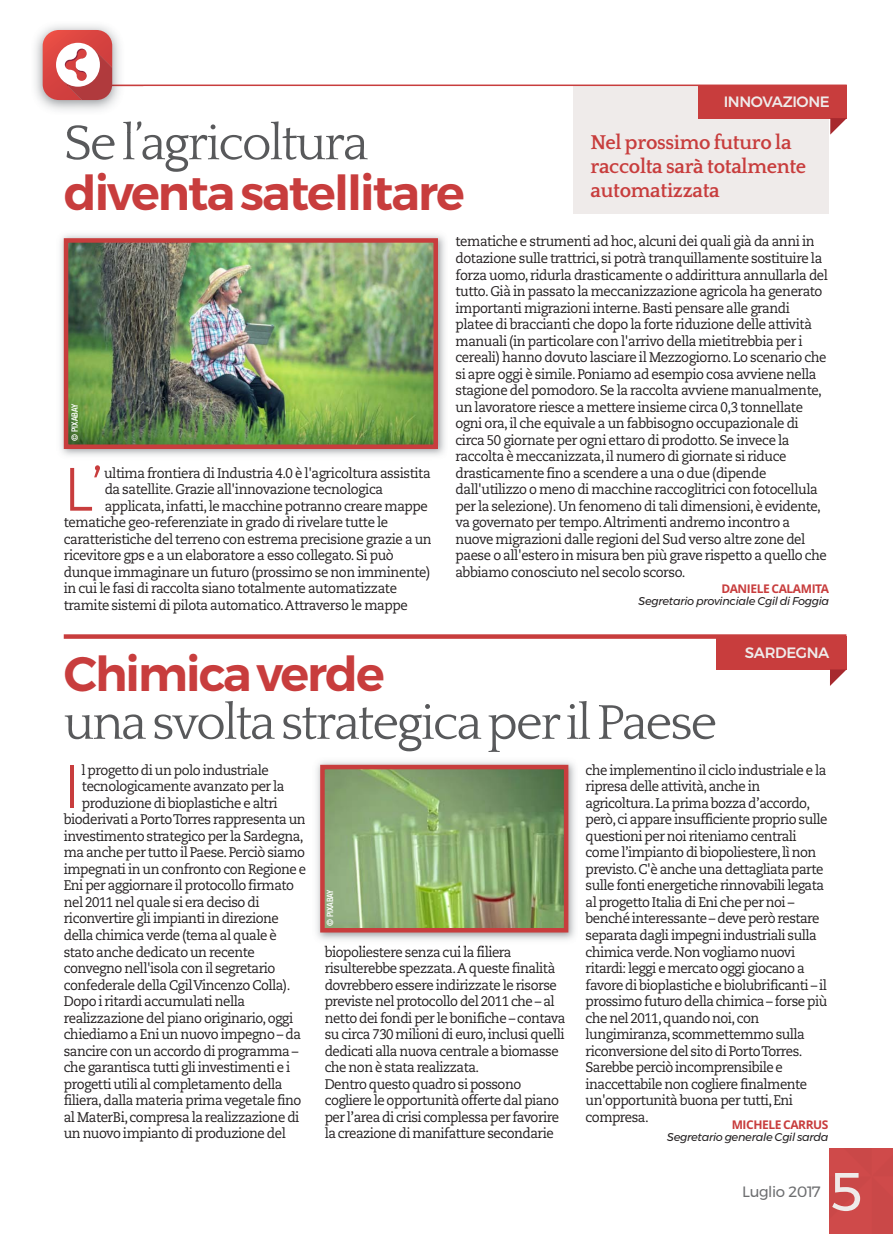
<style>
.page{position:relative;width:893px;height:1234px;background:#fff}
.page>*{position:absolute;margin:0;border:0;box-sizing:border-box;transform-origin:0 0}
.t1{font:300 61.05px "Montserrat";color:#c83d3d;scale:.95 1}
.t2{font:54px "Montserrat";color:#efebea}
.t3{font:51px "Quattrocento";letter-spacing:-.04em;color:#58595b}
.t4{font:600 48px "Montserrat";letter-spacing:-.04em;color:#c83d3d}
.t5{font:700 21px/24px "Quattrocento";letter-spacing:-.015em;color:#c83d3d}
.t6{font:500 15px "Montserrat";letter-spacing:-.025em;color:#efebea}
.t7{font:15px "Montserrat";letter-spacing:-.025em;color:#6d6e70}
.t8{font:13.95px/16.5px "Caecilia LT Std";letter-spacing:-.035em;color:#231f20;scale:.95 1}
.t9{font:700 12px "Open Sans";letter-spacing:-.035em;color:#c83d3d}
.t10{font:italic 11.25px "Montserrat";letter-spacing:-.025em;color:#231f20}
.t11{font:500 condensed 8.7px "Helvetica Neue LT Std";color:#fff}
</style>
<div class="page">
<div style="left:829px;top:1148px;width:64px;height:85px;background:#ce4949"></div>
<div style="left:573px;top:85px;width:256px;height:128px;background:#efebea"></div>
<img style="left:60px;top:234px;width:385px;height:222px">
<img style="left:69px;top:243px;width:364px;height:201px">
<div style="left:64px;top:238px;width:374px;height:211px;border:4px solid #c83d3d"></div>
<img style="left:316px;top:761px;width:259px;height:179px">
<img style="left:325px;top:769px;width:238px;height:158px">
<div style="left:320px;top:764px;width:248px;height:168px;border:4px solid #c83d3d"></div>
<svg style="left:64px;top:634px;width:782px;height:4px;background:#cc4d4d"></svg>
<div style="left:698px;top:85px;width:149px;height:33px;background:#c83d3d"></div>
<svg style="left:830px;top:118px;width:17px;height:17px"></svg>
<div style="left:716px;top:636px;width:130px;height:33px;background:#c83d3d"></div>
<svg style="left:830px;top:669px;width:16px;height:16px"></svg>
<hr style="left:64px;top:84px;width:783px;height:2px;background:#c83d3d">
<img style="left:35px;top:25px;width:108px;height:86px">
<img style="left:67px;top:121px;width:75px;height:11px">
<img style="left:112px;top:85px;width:31px;height:1px">
<svg style="left:43px;top:30px;width:69px;height:70px"></svg>
<h3 class="t3" style="left:64px;top:112px;width:306px">Se l’agricoltura</h3>
<h3 class="t4" style="left:64px;top:165px;width:402px">diventa satellitare</h3>
<p class="t6" style="left:724px;top:93px;width:107px">INNOVAZIONE</p>
<h3 class="t5" style="left:590px;top:131px;width:217px">Nel prossimo futuro la raccolta sarà totalmente automatizzata</h3>
<p class="t11" style="left:70px;top:441px;width:39px;rotate:-90deg">© PIXABAY</p>
<h1 class="t1" style="left:64px;top:465px;width:43px">L’</h1>
<p class="t8" style="left:104px;top:466px;width:345px">ultima frontiera di Industria 4.0 è l'agricoltura assistita</p>
<p class="t8" style="left:105px;top:482px;width:295px">da satellite. Grazie all'innovazione tecnologica</p>
<p class="t8" style="left:105px;top:499px;width:342px">applicata, infatti, le macchine potranno creare mappe</p>
<p class="t8" style="left:64px;top:515px;width:343px">tematiche geo-referenziate in grado di rivelare tutte le</p>
<p class="t8" style="left:64px;top:532px;width:389px">caratteristiche del terreno con estrema precisione grazie a un</p>
<p class="t8" style="left:64px;top:548px;width:349px">ricevitore gps e a un elaboratore a esso collegato. Si può</p>
<p class="t8" style="left:64px;top:565px;width:387px">dunque immaginare un futuro (prossimo se non imminente)</p>
<p class="t8" style="left:64px;top:581px;width:352px">in cui le fasi di raccolta siano totalmente automatizzate</p>
<p class="t8" style="left:64px;top:598px;width:364px">tramite sistemi di pilota automatico. Attraverso le mappe</p>
<p class="t8" style="left:455px;top:235px;width:394px">tematiche e strumenti ad hoc, alcuni dei quali già da anni in dotazione sulle trattrici, si potrà tranquillamente sostituire la forza uomo, ridurla drasticamente o addirittura annullarla del tutto. Già in passato la meccanizzazione agricola ha generato importanti migrazioni interne. Basti pensare alle grandi platee di braccianti che dopo la forte riduzione delle attività manuali (in particolare con l'arrivo della mietitrebbia per i cereali) hanno dovuto lasciare il Mezzogiorno. Lo scenario che si apre oggi è simile. Poniamo ad esempio cosa avviene nella stagione del pomodoro. Se la raccolta avviene manualmente, un lavoratore riesce a mettere insieme circa 0,3 tonnellate ogni ora, il che equivale a un fabbisogno occupazionale di circa 50 giornate per ogni ettaro di prodotto. Se invece la raccolta è meccanizzata, il numero di giornate si riduce drasticamente fino a scendere a una o due (dipende dall'utilizzo o meno di macchine raccoglitrici con fotocellula per la selezione). Un fenomeno di tali dimensioni, è evidente, va governato per tempo. Altrimenti andremo incontro a nuove migrazioni dalle regioni del Sud verso altre zone del paese o all'estero in misura ben più grave rispetto a quello che abbiamo conosciuto nel secolo scorso.</p>
<p class="t9" style="left:721px;top:584px;width:109px">DANIELE CALAMITA</p>
<p class="t10" style="left:638px;top:596px;width:192px">Segretario provinciale Cgil di Foggia</p>
<h3 class="t4" style="left:64px;top:646px;width:323px">Chimica verde</h3>
<h3 class="t3" style="left:64px;top:691px;width:655px">una svolta strategica per il Paese</h3>
<p class="t6" style="left:745px;top:644px;width:86px">SARDEGNA</p>
<h1 class="t1" style="left:64px;top:762px;width:19px">I</h1>
<p class="t8" style="left:81px;top:763px;width:199px">l progetto di un polo industriale</p>
<p class="t8" style="left:82px;top:779px;width:215px">tecnologicamente avanzato per la</p>
<p class="t8" style="left:82px;top:796px;width:207px">produzione di bioplastiche e altri</p>
<p class="t8" style="left:64px;top:812px;width:256px">bioderivati a Porto Torres rappresenta un</p>
<p class="t8" style="left:64px;top:829px;width:254px">investimento strategico per la Sardegna,</p>
<p class="t8" style="left:64px;top:845px;width:255px">ma anche per tutto il Paese. Perciò siamo</p>
<p class="t8" style="left:64px;top:862px;width:257px">impegnati in un confronto con Regione e</p>
<p class="t8" style="left:64px;top:878px;width:244px">Eni per aggiornare il protocollo firmato</p>
<p class="t8" style="left:64px;top:895px;width:208px">nel 2011 nel quale si era deciso di</p>
<p class="t8" style="left:64px;top:911px;width:228px">riconvertire gli impianti in direzione</p>
<p class="t8" style="left:64px;top:928px;width:226px">della chimica verde (tema al quale è</p>
<p class="t8" style="left:64px;top:944px;width:203px">stato anche dedicato un recente</p>
<p class="t8" style="left:64px;top:961px;width:224px">convegno nell'isola con il segretario</p>
<p class="t8" style="left:64px;top:977px;width:240px">confederale della Cgil Vincenzo Colla).</p>
<p class="t8" style="left:64px;top:994px;width:192px">Dopo i ritardi accumulati nella</p>
<p class="t8" style="left:64px;top:1010px;width:243px">realizzazione del piano originario, oggi</p>
<p class="t8" style="left:64px;top:1027px;width:251px">chiediamo a Eni un nuovo impegno – da</p>
<p class="t8" style="left:64px;top:1043px;width:249px">sancire con un accordo di programma –</p>
<p class="t8" style="left:64px;top:1060px;width:240px">che garantisca tutti gli investimenti e i</p>
<p class="t8" style="left:64px;top:1076px;width:232px">progetti utili al completamento della</p>
<p class="t8" style="left:64px;top:1093px;width:252px">filiera, dalla materia prima vegetale fino</p>
<p class="t8" style="left:64px;top:1109px;width:250px">al MaterBi, compresa la realizzazione di</p>
<p class="t8" style="left:64px;top:1126px;width:235px">un nuovo impianto di produzione del</p>
<p class="t11" style="left:325px;top:926px;width:39px;rotate:-90deg">© PIXABAY</p>
<p class="t8" style="left:325px;top:944px;width:255px">biopoliestere senza cui la filiera risulterebbe spezzata. A queste finalità dovrebbero essere indirizzate le risorse previste nel protocollo del 2011 che – al netto dei fondi per le bonifiche – contava su circa 730 milioni di euro, inclusi quelli dedicati alla nuova centrale a biomasse che non è stata realizzata.<br>Dentro questo quadro si possono cogliere le opportunità offerte dal piano per l’area di crisi complessa per favorire la creazione di manifatture secondarie</p>
<p class="t8" style="left:586px;top:763px;width:256px">che implementino il ciclo industriale e la ripresa delle attività, anche in agricoltura. La prima bozza d’accordo, però, ci appare insufficiente proprio sulle questioni per noi riteniamo centrali come l’impianto di biopoliestere, lì non previsto. C'è anche una dettagliata parte sulle fonti energetiche rinnovabili legata al progetto Italia di Eni che per noi – benché interessante – deve però restare separata dagli impegni industriali sulla chimica verde. Non vogliamo nuovi ritardi: leggi e mercato oggi giocano a favore di bioplastiche e biolubrificanti – il prossimo futuro della chimica – forse più che nel 2011, quando noi, con lungimiranza, scommettemmo sulla riconversione del sito di Porto Torres.<br>Sarebbe perciò incomprensibile e inaccettabile non cogliere finalmente un'opportunità buona per tutti, Eni compresa.</p>
<p class="t9" style="left:732px;top:1119px;width:98px">MICHELE CARRUS</p>
<p class="t10" style="left:667px;top:1132px;width:163px">Segretario generale Cgil sarda</p>
<p class="t7" style="left:742px;top:1185px;width:80px">Luglio 2017</p>
<h2 class="t2" style="left:829px;top:1170px;width:35px">5</h2>
</div>
